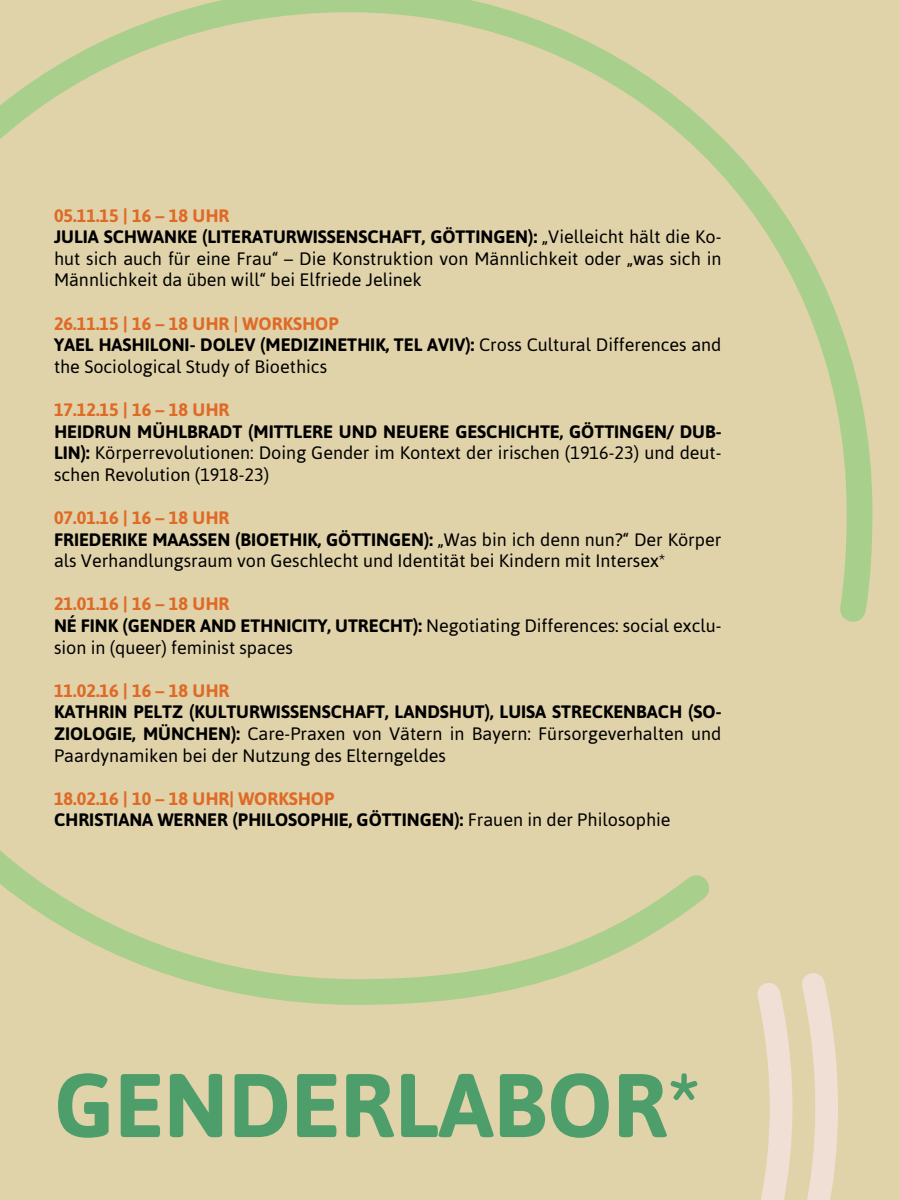
<style>
.page{position:relative;width:900px;height:1200px;background:#fff}
.page>*{position:absolute;margin:0;border:0;box-sizing:border-box;transform-origin:0 0}
.t1{font:700 90px "Asap";color:#4e9e6b}
.t2{font:18px/21.6px "Asap";color:#000}
.t3{font:700 18px/21.6px "Asap";color:#000}
.t4{font:700 18px "Asap";color:#df6a26}
.s1{font-weight:700;color:#df6a26}
.s2{font-weight:700}
.s3{color:#df6a26}
.s4{font-weight:400}
</style>
<div class="page">
<div style="left:849px;top:0;width:51px;height:1200px;background:#e0d2a9"></div>
<div style="left:0;top:1018px;width:849px;height:182px;background:#e0d2a9"></div>
<div style="left:0;top:0;width:885px;height:1018px;background:#e0d2a9"></div>
<p class="t2" style="left:54px;top:204px;width:669px"><span class="s1">05.11.15 | 16 – 18 UHR<br></span><span class="s2">JULIA SCHWANKE (LITERATURWISSENSCHAFT, GÖTTINGEN):</span> „Vielleicht hält die Ko&shy;hut sich auch für eine Frau“ – Die Konstruktion von Männlichkeit oder „was sich in Männlichkeit da üben will“ bei Elfriede Jelinek</p>
<p class="t2" style="left:54px;top:312px;width:669px"><span class="s1">26.11.15 | 16 – 18 UHR | WORKSHOP<br></span><span class="s2">YAEL HASHILONI- DOLEV (MEDIZINETHIK, TEL AVIV):</span> Cross Cultural Differences and the Sociological Study of Bioethics</p>
<p class="t4" style="left:54px;top:399px;width:177px">17.12.15 | 16 – 18 UHR</p>
<p class="t2" style="left:54px;top:420px;width:669px;text-align:justify"><span class="s2">HEIDRUN MÜHLBRADT (MITTLERE UND NEUERE GESCHICHTE, GÖTTINGEN/ DUB-LIN):</span> Körperrevolutionen: Doing Gender im Kontext der irischen (1916-23) und deut&shy;schen Revolution (1918-23)</p>
<p class="t2" style="left:54px;top:507px;width:669px"><span class="s1">07.01.16 | 16 – 18 UHR<br></span><span class="s2">FRIEDERIKE MAASSEN (BIOETHIK, GÖTTINGEN):</span> „Was bin ich denn nun?“ Der Körper als Verhandlungsraum von Geschlecht und Identität bei Kindern mit Intersex*</p>
<p class="t2" style="left:54px;top:593px;width:669px"><span class="s1">21.01.16 | 16 – 18 UHR<br></span><span class="s2">NÉ FINK (GENDER AND ETHNICITY, UTRECHT):</span> Negotiating Differences: social exclu&shy;sion in (queer) feminist spaces</p>
<p class="t4" style="left:54px;top:680px;width:177px">11.02.16 | 16 – 18 UHR</p>
<p class="t2" style="left:54px;top:701px;width:669px;text-align:justify"><span class="s2">KATHRIN PELTZ (KULTURWISSENSCHAFT, LANDSHUT), LUISA STRECKENBACH (SO-ZIOLOGIE, MÜNCHEN):</span> Care-Praxen von Vätern in Bayern: Fürsorgeverhalten und Paardynamiken bei der Nutzung des Elterngeldes</p>
<p class="t3" style="left:54px;top:787px;width:618px"><span class="s3">18.02.16 | 10 – 18 UHR| WORKSHOP<br></span>CHRISTIANA WERNER (PHILOSOPHIE, GÖTTINGEN): <span class="s4">Frauen in der Philosophie</span></p>
<h1 class="t1" style="left:54px;top:1053px;width:649px">GENDERLABOR*</h1>
</div>
